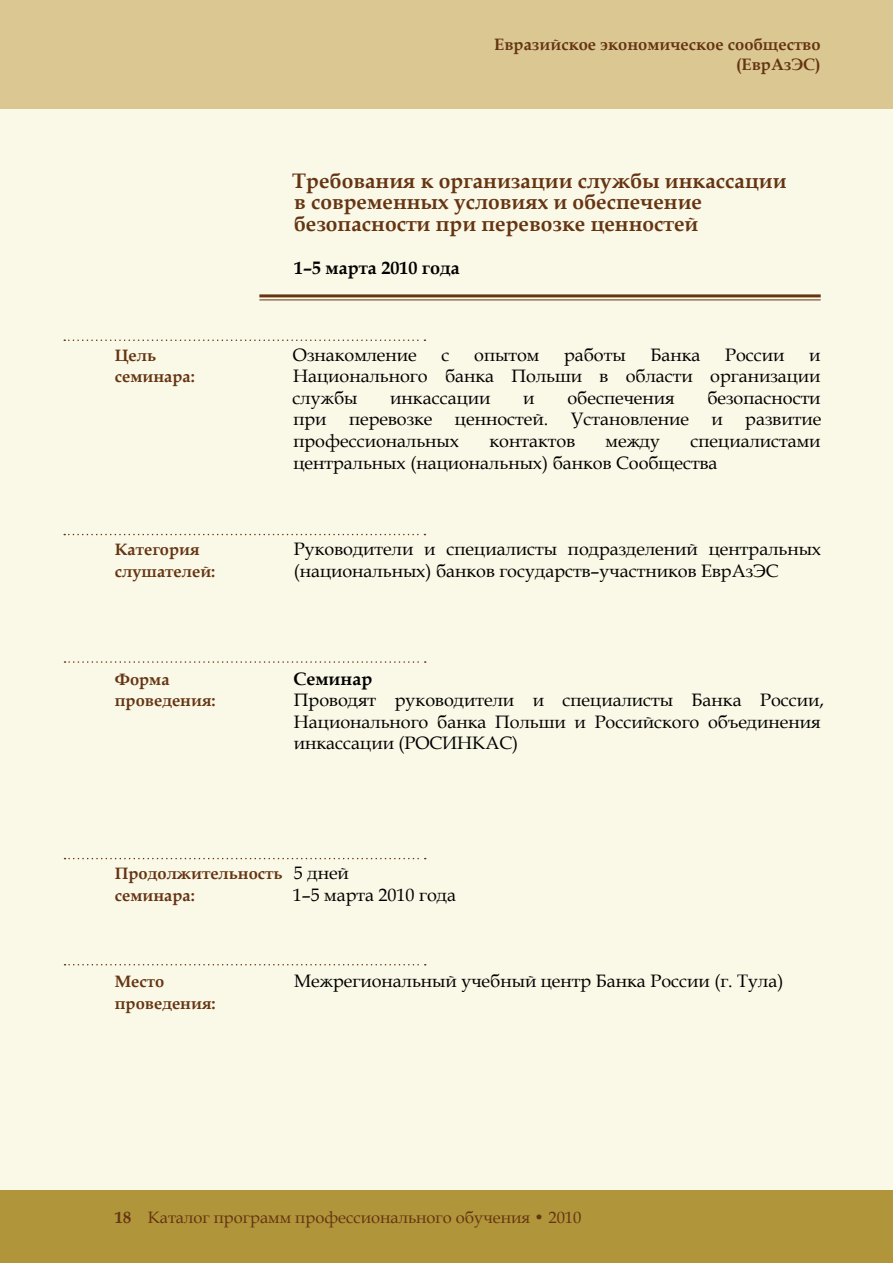
<style>
.page{position:relative;width:893px;height:1263px;background:#faf8e6}
.page>*{position:absolute;margin:0;border:0;box-sizing:border-box;transform-origin:0 0}
.t1{font:700 21px/21.6px "Book Antiqua";color:#653513}
.t2{font:18px/21.6px "Book Antiqua";color:#000}
.t3{font:700 18px "Book Antiqua";color:#000}
.t4{font:700 16.5px/21.6px "Book Antiqua";color:#653513}
.t5{font:16.5px "Book Antiqua";color:#653513}
.s1{font-weight:700}
</style>
<div class="page">
<div style="left:0;top:0;width:893px;height:108px;background:#dac792"></div>
<hr style="left:259px;top:294px;width:562px;height:3px;background:#653513">
<hr style="left:259px;top:299px;width:562px;height:1px;background:#653513">
<div style="left:0;top:1191px;width:893px;height:72px;background:#b1953a"></div>
<svg style="left:64px;top:339px;width:361px;height:2px"></svg>
<svg style="left:64px;top:534px;width:361px;height:1px"></svg>
<svg style="left:65px;top:661px;width:361px;height:2px"></svg>
<svg style="left:65px;top:858px;width:361px;height:1px"></svg>
<svg style="left:65px;top:964px;width:361px;height:1px"></svg>
<p class="t4" style="left:494px;top:35px;width:328px;line-height:19.8px;text-align:right">Евразийское экономическое сообщество (ЕврАзЭС)</p>
<p class="t1" style="left:292px;top:170px;width:496px">Требования к организации службы инкассации в современных условиях и обеспечение безопасности при перевозке ценностей</p>
<p class="t3" style="left:294px;top:256px;width:167px">1–5 марта 2010 года</p>
<p class="t4" style="left:115px;top:344px;width:82px">Цель семинара:</p>
<p class="t2" style="left:293px;top:343px;width:125px">Ознакомление</p>
<p class="t2" style="left:442px;top:343px;width:9px">с</p>
<p class="t2" style="left:474px;top:343px;width:67px">опытом</p>
<p class="t2" style="left:564px;top:343px;width:63px">работы</p>
<p class="t2" style="left:650px;top:343px;width:52px">Банка</p>
<p class="t2" style="left:725px;top:343px;width:61px">России</p>
<p class="t2" style="left:293px;top:343px;width:529px;text-align:justify;text-indent:517px">и Национального банка Польши в области организации службы</p>
<p class="t2" style="left:293px;top:386px;width:529px;text-align:justify;text-indent:414px">безопасности при перевозке ценностей. Установление и развитие профессиональных</p>
<p class="t2" style="left:390px;top:386px;width:102px">инкассации</p>
<p class="t2" style="left:523px;top:386px;width:13px">и</p>
<p class="t2" style="left:567px;top:386px;width:109px">обеспечения</p>
<p class="t2" style="left:293px;top:430px;width:529px;text-indent:397px">специалистами центральных (национальных) банков Сообщества</p>
<p class="t2" style="left:489px;top:430px;width:87px">контактов</p>
<p class="t2" style="left:606px;top:430px;width:56px">между</p>
<p class="t4" style="left:115px;top:539px;width:102px">Категория слушателей:</p>
<p class="t2" style="left:294px;top:538px;width:529px">Руководители и специалисты подразделений центральных (национальных) банков государств–участников ЕврАзЭС</p>
<p class="t4" style="left:115px;top:668px;width:102px">Форма проведения:</p>
<p class="t3" style="left:293px;top:666px;width:80px">Семинар</p>
<p class="t2" style="left:294px;top:689px;width:532px">Проводят руководители и специалисты Банка России,<br>Национального банка Польши и Российского объединения инкассации (РОСИНКАС)</p>
<p class="t4" style="left:115px;top:863px;width:169px">Продолжительность семинара:</p>
<p class="t2" style="left:293px;top:862px;width:165px">5 дней<br>1–5 марта 2010 года</p>
<p class="t4" style="left:115px;top:971px;width:102px">Место проведения:</p>
<p class="t2" style="left:294px;top:970px;width:491px">Межрегиональный учебный центр Банка России (г. Тула)</p>
<p class="t5" style="left:115px;top:1206px;width:468px"><span class="s1">18</span> Каталог программ профессионального обучения • 2010</p>
</div>
